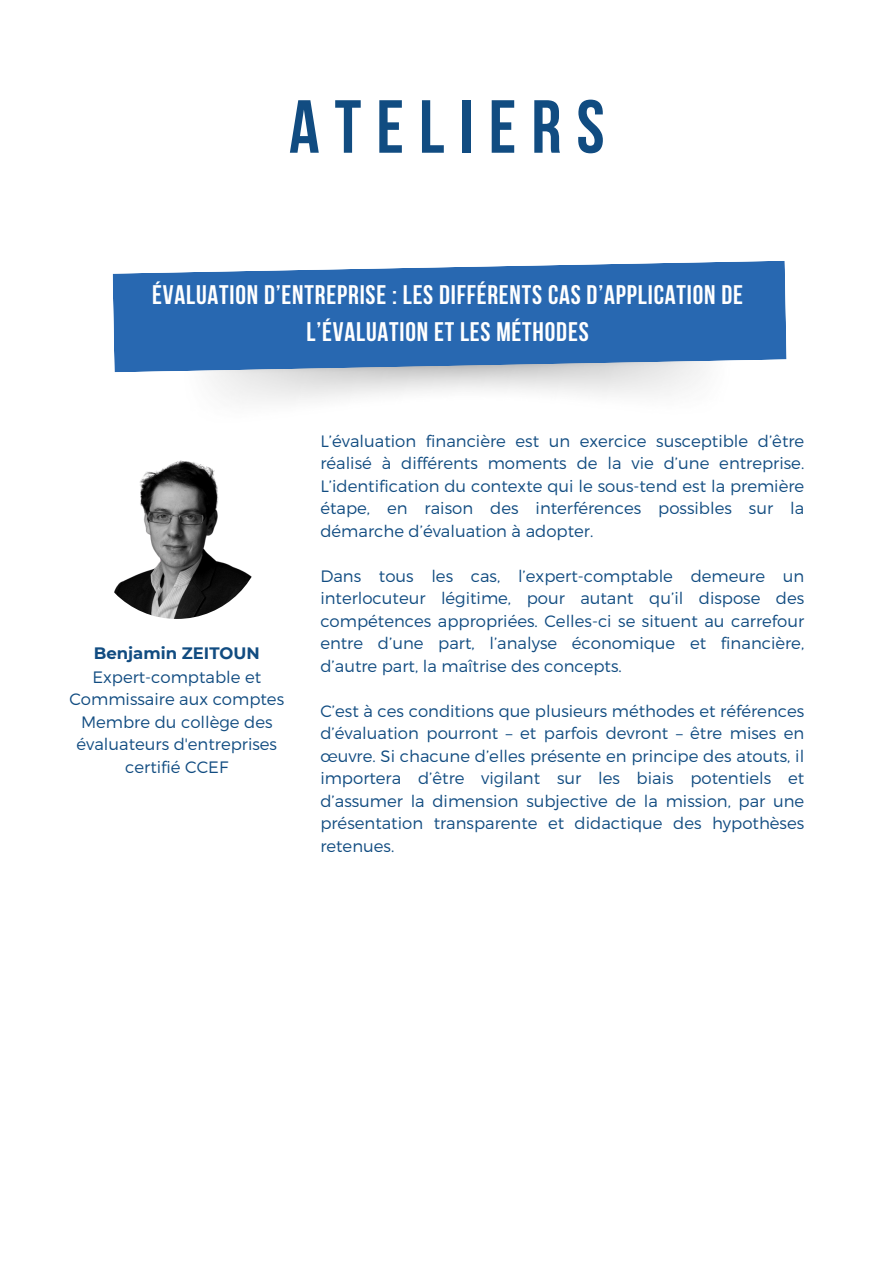
<style>
.page{position:relative;width:894px;height:1264px;background:#fff}
.page>*{position:absolute;margin:0;border:0;box-sizing:border-box;transform-origin:0 0}
.t1{font:700 75px "Bebas Neue";letter-spacing:.2em;color:#114c81}
.t2{font:700 26.7px/36.6px "Bebas Neue";letter-spacing:.03em;color:#fff;text-align:center}
.t3{font:300 16.5px/22.5px "Montserrat";color:#114c81;text-align:justify}
.t4{font:700 16.5px "Montserrat";color:#114c81}
</style>
<div class="page">
<img style="left:89px;top:444px;width:175px;height:175px;border-radius:50%">
<svg style="left:112px;top:261px;width:674px;height:111px;background:#3f77b8"></svg>
<h1 class="t1" style="left:289px;top:96px;width:317px">ATELIERS</h1>
<h2 class="t2" style="left:152px;top:279px;width:592px">ÉVALUATION D’ENTREPRISE : LES DIFFÉRENTS CAS D’APPLICATION DE<br>L’ÉVALUATION ET LES MÉTHODES</h2>
<p class="t4" style="left:94px;top:643px;width:167px">Benjamin ZEITOUN</p>
<p class="t3" style="left:69px;top:665px;width:216px;text-align:center">Expert-comptable et<br>Commissaire aux comptes</p>
<p class="t3" style="left:76px;top:710px;width:202px;text-align:center">Membre du collège des évaluateurs d'entreprises certifié CCEF</p>
<p class="t3" style="left:320px;top:429px;width:485px">L’évaluation financière est un exercice susceptible d’être réalisé à différents moments de la vie d’une entreprise.<br>L’identification du contexte qui le sous-tend est la première étape, en raison des interférences possibles sur la démarche d’évaluation à adopter.</p>
<p class="t3" style="left:320px;top:564px;width:485px">Dans tous les cas, l’expert-comptable demeure un interlocuteur légitime, pour autant qu’il dispose des compétences appropriées. Celles-ci se situent au carrefour entre d’une part, l’analyse économique et financière, d’autre part, la maîtrise des concepts.</p>
<p class="t3" style="left:320px;top:699px;width:485px">C’est à ces conditions que plusieurs méthodes et références d’évaluation pourront – et parfois devront – être mises en œuvre. Si chacune d’elles présente en principe des atouts, il importera d’être vigilant sur les biais potentiels et d’assumer la dimension subjective de la mission, par une présentation transparente et didactique des hypothèses retenues.</p>
</div>
